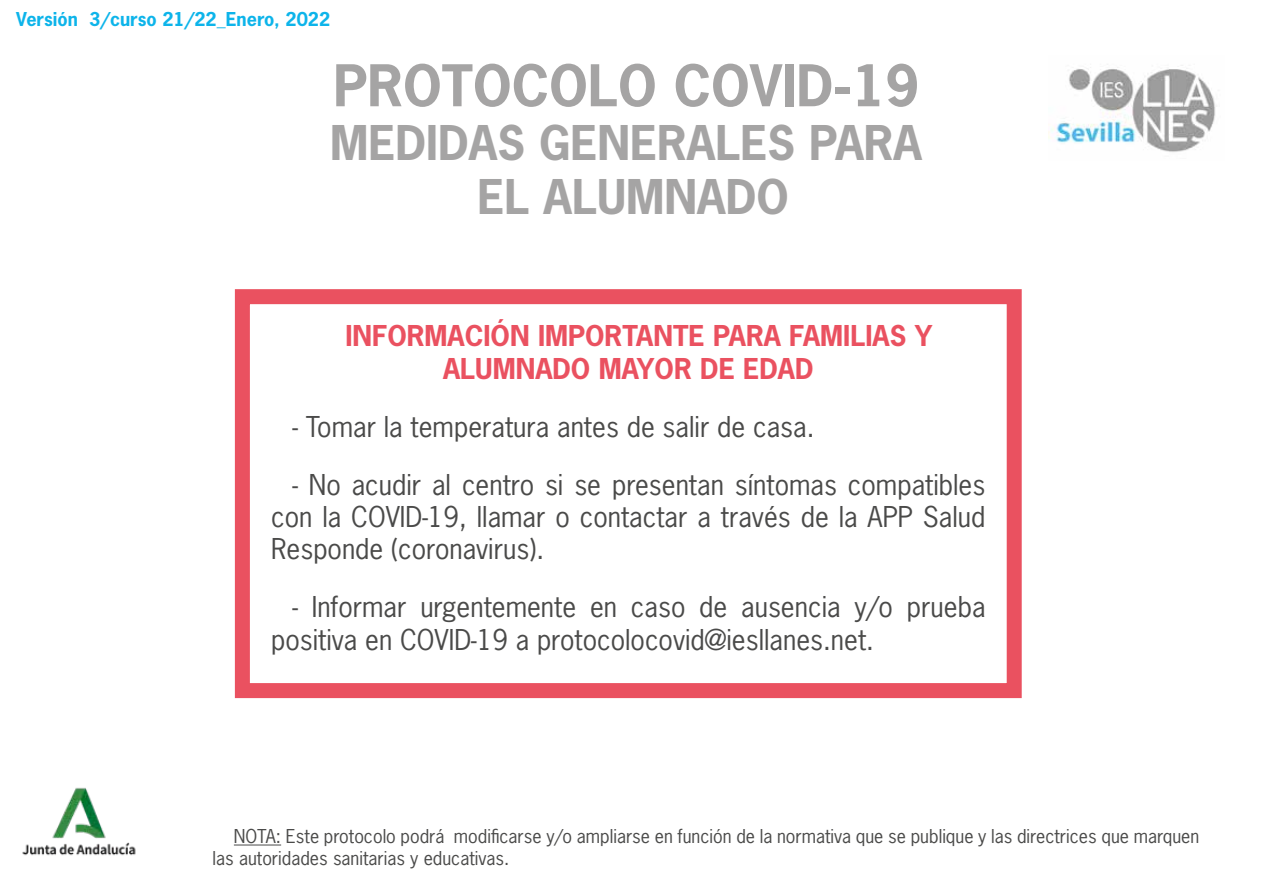
<style>
.page{position:relative;width:1263px;height:893px;background:#fff}
.page>*{position:absolute;margin:0;border:0;box-sizing:border-box;transform-origin:0 0}
.t1{font:700 54px "News Gothic Std";color:#a5a4a4}
.t2{font:700 45px/54px "News Gothic Std";color:#a5a4a4;text-align:center}
.t3{font:27px/32.4px "News Gothic Std";color:#4a4a49;text-align:justify}
.t4{font:700 27px/32.4px "News Gothic Std";color:#ea5160}
.t5{font:18px/21.6px "News Gothic Std";color:#4a4a49}
.t6{font:700 18px "News Gothic Std";color:#0db4ea}
</style>
<div class="page">
<img style="left:22px;top:787px;width:114px;height:69px">
<img style="left:1048px;top:65px;width:168px;height:87px">
<hr style="left:234px;top:844px;width:47px;height:1px;background:#4a4a49">
<div style="left:235px;top:289px;width:787px;height:409px;border:15px solid #ea5160"></div>
<p class="t6" style="left:16px;top:7px;width:315px">Versión 3/curso 21/22_Enero, 2022</p>
<h1 class="t1" style="left:333px;top:50px;width:587px">PROTOCOLO COVID-19</h1>
<h2 class="t2" style="left:330px;top:115px;width:593px">MEDIDAS GENERALES PARA<br>EL ALUMNADO</h2>
<p class="t4" style="left:443px;top:320px;width:491px;text-indent:-98px">INFORMACIÓN IMPORTANTE PARA FAMILIAS Y<br>ALUMNADO MAYOR DE EDAD</p>
<p class="t3" style="left:292px;top:410px;width:523px">- Tomar la temperatura antes de salir de casa.</p>
<p class="t3" style="left:271px;top:468px;width:716px;text-indent:21px">- No acudir al centro si se presentan síntomas compatibles con la COVID-19, llamar o contactar a través de la APP Salud Responde (coronavirus).</p>
<p class="t3" style="left:271px;top:591px;width:716px;text-indent:21px">- Informar urgentemente en caso de ausencia y/o prueba positiva en COVID-19 a protocolocovid@iesllanes.net.</p>
<p class="t5" style="left:213px;top:825px;width:988px;text-indent:21px">NOTA: Este protocolo podrá modificarse y/o ampliarse en función de la normativa que se publique y las directrices que marquen las autoridades sanitarias y educativas.</p>
</div>
